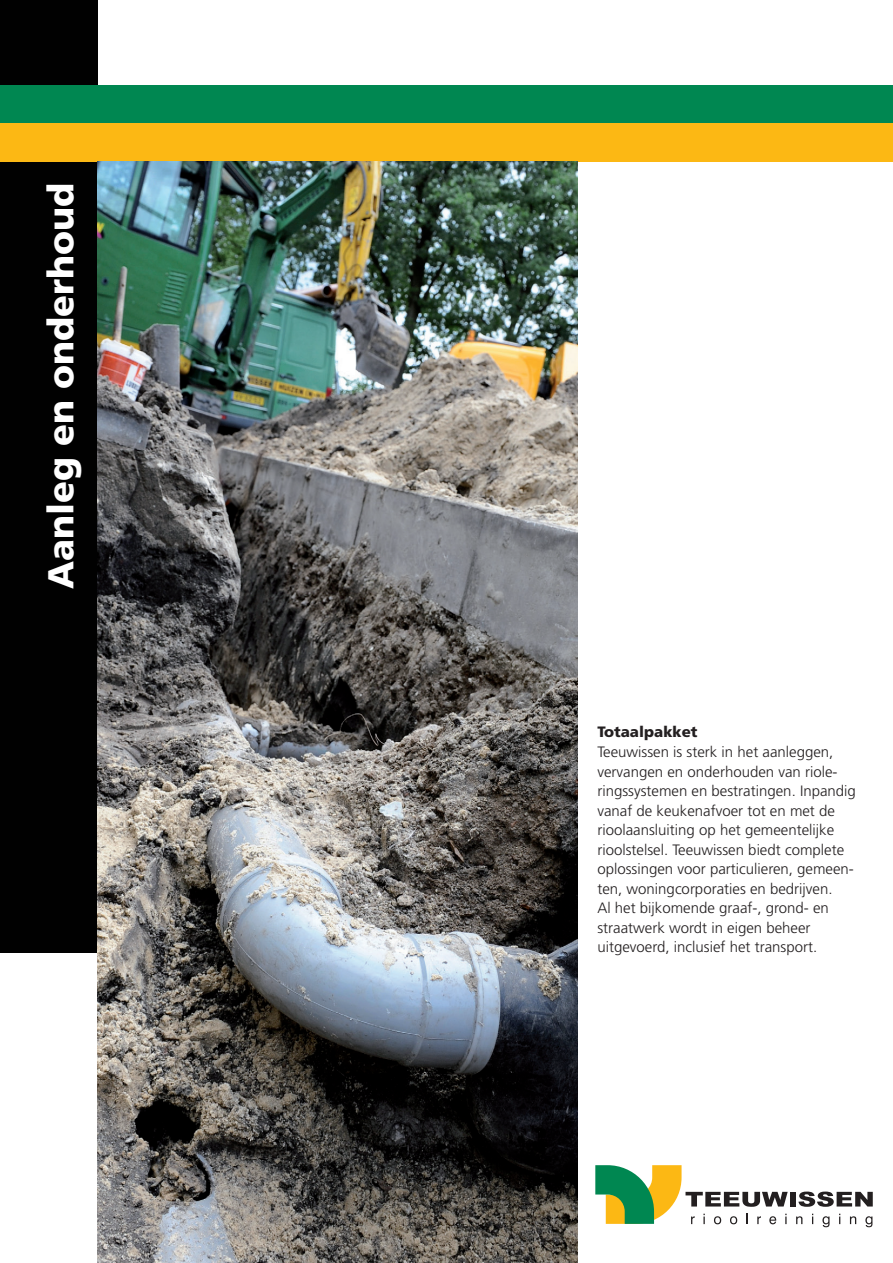
<style>
.page{position:relative;width:893px;height:1263px;background:#fff}
.page>*{position:absolute;margin:0;border:0;box-sizing:border-box;transform-origin:0 0}
.t1{font:900 36px "Frutiger";color:#fff}
.t2{font:300 15px/19.5px "Frutiger";color:#231f20}
.t3{font:900 15px "Frutiger";color:#231f20}
</style>
<div class="page">
<div style="left:0;top:0;width:98px;height:952px;background:#010101"></div>
<div style="left:790px;top:1192px;width:5px;height:14px;background:#231f20"></div>
<svg style="left:798px;top:1191px;width:75px;height:16px"></svg>
<svg style="left:595px;top:1165px;width:193px;height:59px"></svg>
<svg style="left:796px;top:1216px;width:6px;height:8px"></svg>
<svg style="left:822px;top:1216px;width:7px;height:11px"></svg>
<svg style="left:850px;top:1216px;width:6px;height:8px"></svg>
<svg style="left:865px;top:1216px;width:7px;height:11px"></svg>
<div style="left:0;top:85px;width:893px;height:38px;background:#008751"></div>
<div style="left:0;top:123px;width:893px;height:39px;background:#fcb814"></div>
<img style="left:98px;top:162px;width:479px;height:1101px">
<p class="t1" style="left:39px;top:589px;width:408px;rotate:-90deg">Aanleg en onderhoud</p>
<p class="t3" style="left:597px;top:723px;width:102px">Totaalpakket</p>
<p class="t2" style="left:597px;top:742px;width:260px">Teeuwissen is sterk in het aanleggen, vervangen en onderhouden van riole&shy;ringssystemen en bestratingen. Inpandig vanaf de keukenafvoer tot en met de rioolaansluiting op het gemeentelijke rioolstelsel. Teeuwissen biedt complete oplossingen voor particulieren, gemeen&shy;ten, woningcorporaties en bedrijven.<br>Al het bijkomende graaf-, grond- en straatwerk wordt in eigen beheer uitgevoerd, inclusief het transport.</p>
</div>
